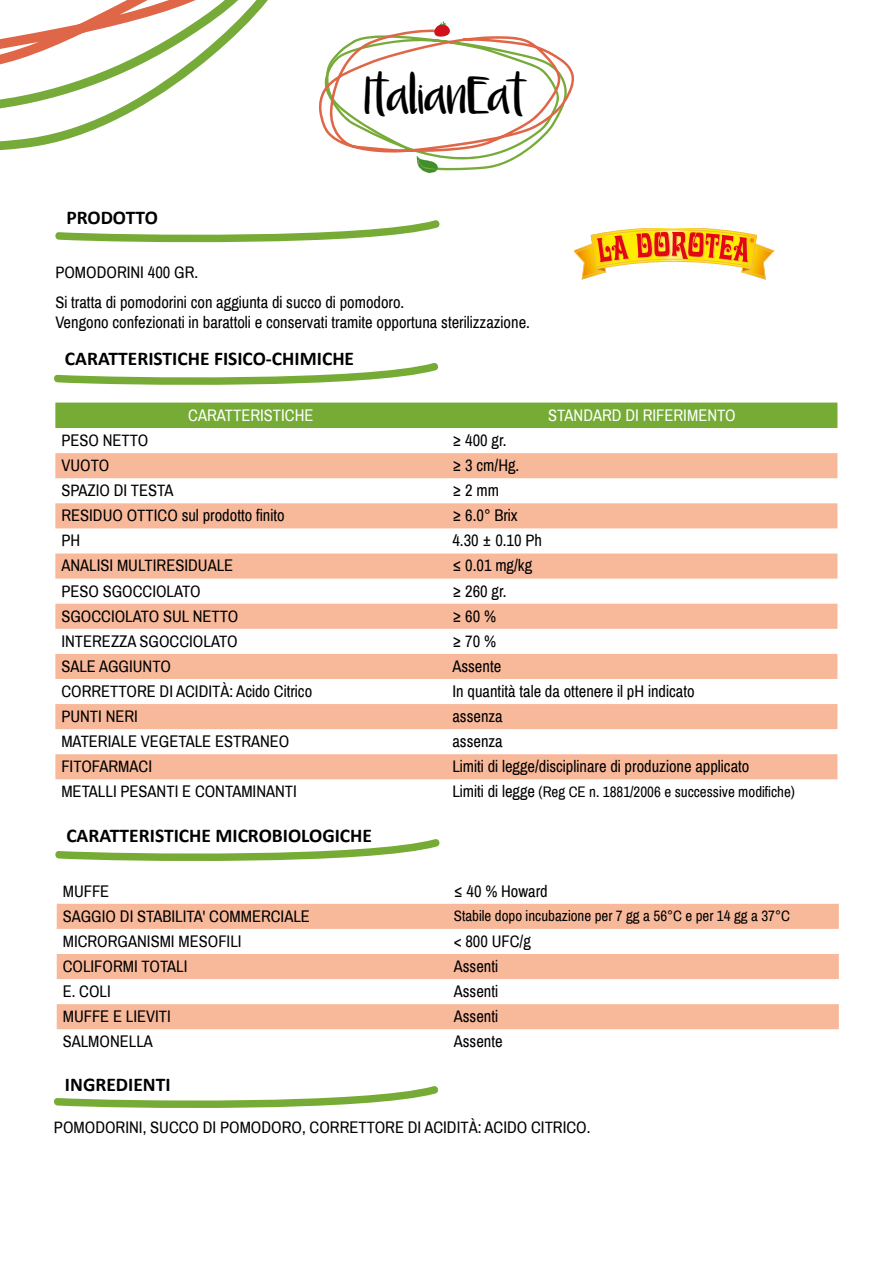
<style>
.page{position:relative;width:893px;height:1263px;background:#fff}
.page>*{position:absolute;margin:0;border:0;box-sizing:border-box;transform-origin:0 0}
.t1{font:28.2px "Luna";letter-spacing:-.045em;color:#000}
.t2{font:700 19.5px "Calibri";color:#000}
.t3{font:16.5px/19.8px "Archivo Narrow";color:#000}
.t4{font:16.5px "Archivo Narrow";color:#fff}
.t5{font:15px "Archivo Narrow";color:#000}
.s1{font-size:16.5px}
</style>
<div class="page">
<svg style="left:0;top:0;width:574px;height:173px"></svg>
<svg style="left:575px;top:228px;width:199px;height:52px"></svg>
<svg style="left:55px;top:220px;width:385px;height:23px"></svg>
<svg style="left:54px;top:363px;width:385px;height:22px"></svg>
<div style="left:55px;top:403px;width:782px;height:25px;background:#76ab36"></div>
<svg style="left:55px;top:478px;width:782px;height:302px"></svg>
<div style="left:55px;top:453px;width:782px;height:25px;background:#f8b99b"></div>
<svg style="left:55px;top:503px;width:782px;height:276px;fill:#f8b99b"></svg>
<svg style="left:55px;top:839px;width:385px;height:22px"></svg>
<svg style="left:57px;top:903px;width:782px;height:127px"></svg>
<div style="left:57px;top:904px;width:782px;height:25px;background:#f8b99b"></div>
<svg style="left:57px;top:954px;width:782px;height:75px;fill:#f8b99b"></svg>
<svg style="left:54px;top:1086px;width:385px;height:22px"></svg>
<p class="t2" style="left:66px;top:203px;width:93px">PRODOTTO</p>
<p class="t3" style="left:55px;top:262px;width:144px">POMODORINI 400 GR.</p>
<h1 class="t1" style="left:365px;top:88px;width:164px">ItalianEat</h1>
<p class="t3" style="left:55px;top:293px;width:476px">Si tratta di pomodorini con aggiunta di succo di pomodoro.<br>Vengono confezionati in barattoli e conservati tramite opportuna sterilizzazione.</p>
<p class="t2" style="left:65px;top:345px;width:291px">CARATTERISTICHE FISICO-CHIMICHE</p>
<p class="t4" style="left:188px;top:405px;width:127px">CARATTERISTICHE</p>
<p class="t4" style="left:548px;top:405px;width:189px">STANDARD DI RIFERIMENTO</p>
<p class="t3" style="left:61px;top:431px;width:88px">PESO NETTO</p>
<p class="t3" style="left:452px;top:431px;width:56px">≥ 400 gr.</p>
<p class="t3" style="left:61px;top:456px;width:49px">VUOTO</p>
<p class="t3" style="left:452px;top:456px;width:68px">≥ 3 cm/Hg.</p>
<p class="t3" style="left:61px;top:481px;width:114px">SPAZIO DI TESTA</p>
<p class="t3" style="left:452px;top:481px;width:48px">≥ 2 mm</p>
<p class="t3" style="left:61px;top:506px;width:225px">RESIDUO OTTICO sul prodotto finito</p>
<p class="t3" style="left:452px;top:506px;width:67px">≥ 6.0° Brix</p>
<p class="t3" style="left:61px;top:531px;width:20px">PH</p>
<p class="t3" style="left:452px;top:531px;width:91px">4.30 ± 0.10 Ph</p>
<p class="t3" style="left:61px;top:556px;width:173px">ANALISI MULTIRESIDUALE</p>
<p class="t3" style="left:452px;top:556px;width:81px">≤ 0.01 mg/kg</p>
<p class="t3" style="left:61px;top:581px;width:141px">PESO SGOCCIOLATO</p>
<p class="t3" style="left:452px;top:581px;width:56px">≥ 260 gr.</p>
<p class="t3" style="left:61px;top:606px;width:178px">SGOCCIOLATO SUL NETTO</p>
<p class="t3" style="left:452px;top:606px;width:45px">≥ 60 %</p>
<p class="t3" style="left:61px;top:631px;width:178px">INTEREZZA SGOCCIOLATO</p>
<p class="t3" style="left:452px;top:631px;width:45px">≥ 70 %</p>
<p class="t3" style="left:61px;top:656px;width:111px">SALE AGGIUNTO</p>
<p class="t3" style="left:452px;top:656px;width:50px">Assente</p>
<p class="t3" style="left:61px;top:681px;width:252px">CORRETTORE DI ACIDITÀ: Acido Citrico</p>
<p class="t3" style="left:452px;top:681px;width:244px">In quantità tale da ottenere il pH indicato</p>
<p class="t3" style="left:61px;top:707px;width:78px">PUNTI NERI</p>
<p class="t3" style="left:452px;top:707px;width:52px">assenza</p>
<p class="t3" style="left:61px;top:732px;width:230px">MATERIALE VEGETALE ESTRANEO</p>
<p class="t3" style="left:452px;top:732px;width:52px">assenza</p>
<p class="t3" style="left:61px;top:757px;width:92px">FITOFARMACI</p>
<p class="t3" style="left:452px;top:757px;width:299px">Limiti di legge/disciplinare di produzione applicato</p>
<p class="t3" style="left:61px;top:782px;width:237px">METALLI PESANTI E CONTAMINANTI</p>
<p class="t5" style="left:452px;top:783px;width:344px"><span class="s1">Limiti di legge</span> (Reg CE n. 1881/2006 e successive modifiche)</p>
<p class="t2" style="left:66px;top:822px;width:307px">CARATTERISTICHE MICROBIOLOGICHE</p>
<p class="t3" style="left:63px;top:881px;width:48px">MUFFE</p>
<p class="t3" style="left:454px;top:881px;width:96px">≤ 40 % Howard</p>
<p class="t3" style="left:63px;top:906px;width:249px">SAGGIO DI STABILITA' COMMERCIALE</p>
<p class="t5" style="left:454px;top:906px;width:338px">Stabile dopo incubazione per 7 gg a 56°C e per 14 gg a 37°C</p>
<p class="t3" style="left:63px;top:931px;width:180px">MICRORGANISMI MESOFILI</p>
<p class="t3" style="left:454px;top:931px;width:79px">&lt; 800 UFC/g</p>
<p class="t3" style="left:63px;top:956px;width:126px">COLIFORMI TOTALI</p>
<p class="t3" style="left:454px;top:956px;width:46px">Assenti</p>
<p class="t3" style="left:63px;top:982px;width:50px">E. COLI</p>
<p class="t3" style="left:454px;top:982px;width:46px">Assenti</p>
<p class="t3" style="left:63px;top:1007px;width:110px">MUFFE E LIEVITI</p>
<p class="t3" style="left:454px;top:1007px;width:46px">Assenti</p>
<p class="t3" style="left:63px;top:1032px;width:92px">SALMONELLA</p>
<p class="t3" style="left:454px;top:1032px;width:50px">Assente</p>
<p class="t2" style="left:65px;top:1070px;width:107px">INGREDIENTI</p>
<p class="t3" style="left:54px;top:1117px;width:538px">POMODORINI, SUCCO DI POMODORO, CORRETTORE DI ACIDITÀ: ACIDO CITRICO.</p>
</div>
